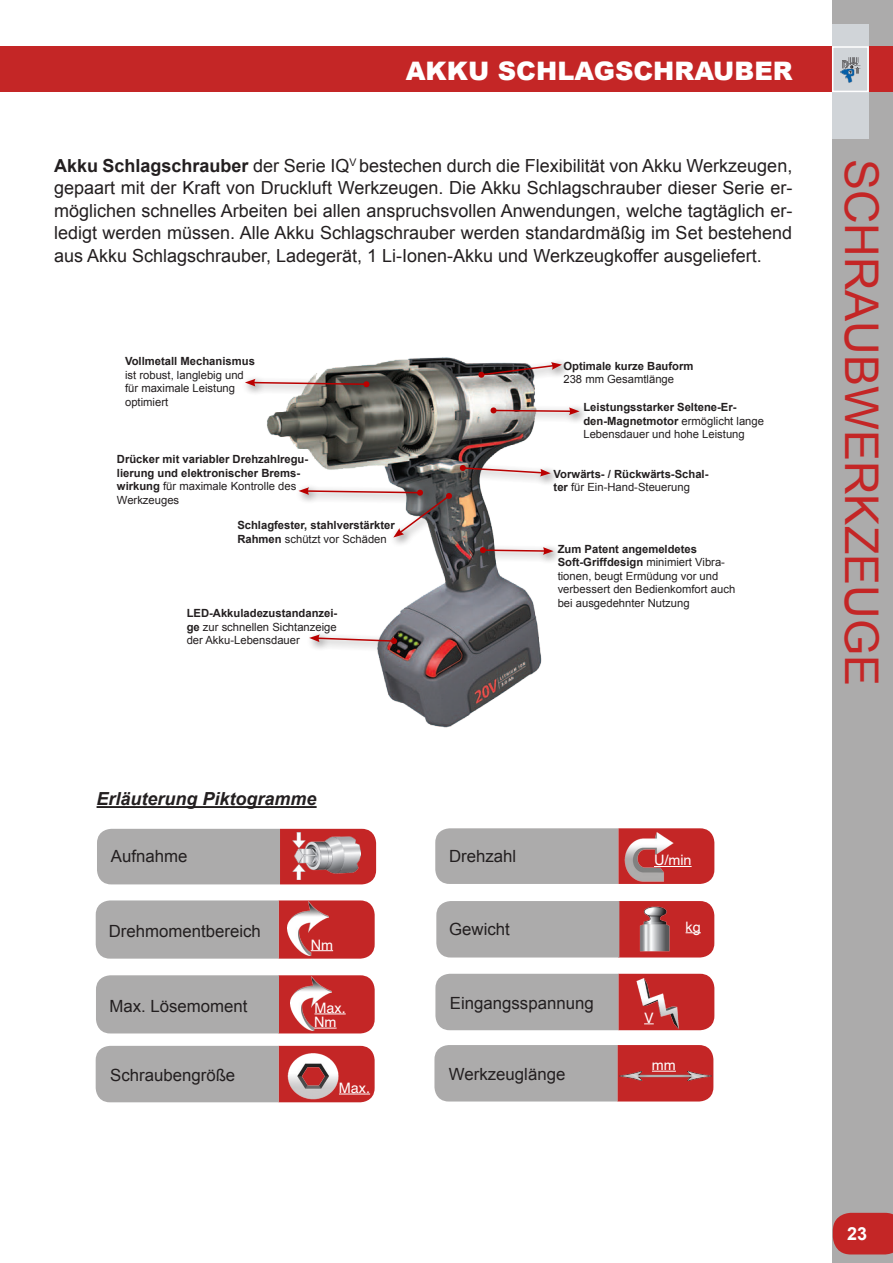
<style>
.page{position:relative;width:893px;height:1263px;background:#fff}
.page>*{position:absolute;margin:0;border:0;box-sizing:border-box;transform-origin:0 0}
.t1{font:46.5px "Arial";color:#c42626}
.t2{font:900 25.5px "Arial";color:#fff}
.t3{font:18px/22.5px "Arial";color:#231f20;text-align:justify}
.t4{font:italic 700 18px "Arial";color:#231f20}
.t5{font:700 18px "Arial";color:#fff}
.t6{font:16.8px "Arial";color:#231f20}
.t7{font:14.4px "Helvetica";color:#fff}
.t8{font:700 11.25px/13.5px "Arial";color:#231f20}
.t9{font:11.25px/13.5px "Arial";color:#231f20}
.s1{font-weight:700}
.s2{font-weight:400}
</style>
<div class="page">
<div style="left:832px;top:0;width:61px;height:1263px;background:#acabab"></div>
<div style="left:0;top:46px;width:893px;height:46px;background:#c42626"></div>
<div style="left:833px;top:1213px;width:60px;height:41px;background:#c42626"></div>
<div style="left:832px;top:24px;width:37px;height:115px;background:#d0d4d8"></div>
<div style="left:832px;top:46px;width:37px;height:46px;border:2px solid #fff"></div>
<svg style="left:840px;top:57px;width:20px;height:26px"></svg>
<svg style="left:435px;top:828px;width:279px;height:56px;background:#b58c8c"></svg>
<svg style="left:435px;top:974px;width:279px;height:56px;background:#b58585"></svg>
<svg style="left:436px;top:901px;width:278px;height:56px;background:#b28888"></svg>
<svg style="left:97px;top:829px;width:279px;height:55px;background:#b19696"></svg>
<img style="left:292px;top:833px;width:68px;height:47px">
<svg style="left:96px;top:900px;width:279px;height:59px;background:#b78989"></svg>
<svg style="left:96px;top:975px;width:279px;height:58px;background:#b78989"></svg>
<svg style="left:96px;top:1046px;width:279px;height:56px;background:#b58e8e"></svg>
<hr style="left:339px;top:1094px;width:31px;height:1px;background:#fff">
<hr style="left:97px;top:806px;width:220px;height:2px;background:#231f20">
<img style="left:267px;top:357px;width:275px;height:371px">
<div style="left:241px;top:375px;width:139px;height:23px;background:#231f20;opacity:.75"></div>
<svg style="left:245px;top:379px;width:125px;height:9px"></svg>
<div style="left:295px;top:483px;width:139px;height:23px;background:#231f20;opacity:.75"></div>
<div style="left:389px;top:488px;width:74px;height:60px;background:#231f20;opacity:.75"></div>
<svg style="left:298px;top:487px;width:154px;height:50px"></svg>
<div style="left:305px;top:630px;width:103px;height:25px;background:#231f20;opacity:.75"></div>
<svg style="left:309px;top:634px;width:88px;height:10px"></svg>
<div style="left:475px;top:543px;width:88px;height:22px;background:#231f20;opacity:.75"></div>
<svg style="left:480px;top:547px;width:73px;height:8px"></svg>
<div style="left:455px;top:460px;width:105px;height:27px;background:#231f20;opacity:.75"></div>
<svg style="left:459px;top:465px;width:92px;height:11px"></svg>
<div style="left:486px;top:403px;width:103px;height:22px;background:#231f20;opacity:.75"></div>
<svg style="left:490px;top:407px;width:90px;height:8px"></svg>
<div style="left:473px;top:358px;width:99px;height:30px;background:#231f20;opacity:.75"></div>
<svg style="left:478px;top:362px;width:84px;height:16px"></svg>
<svg style="left:434px;top:1045px;width:279px;height:56px;background:#b48282"></svg>
<h2 class="t2" style="left:406px;top:53px;width:388px">AKKU SCHLAGSCHRAUBER</h2>
<p class="t3" style="left:54px;top:154px;width:740px"><span class="s1">Akku Schlagschrauber</span> der Serie IQ<sup>V</sup> bestechen durch die Flexibilität von Akku Werkzeugen, gepaart mit der Kraft von Druckluft Werkzeugen. Die Akku Schlagschrauber dieser Serie er&shy;möglichen schnelles Arbeiten bei allen anspruchsvollen Anwendungen, welche tagtäglich er&shy;ledigt werden müssen. Alle Akku Schlagschrauber werden standardmäßig im Set bestehend aus Akku Schlagschrauber, Ladegerät, 1 Li-Ionen-Akku und Werkzeugkoffer ausgeliefert.</p>
<p class="t8" style="left:125px;top:355px;width:131px">Vollmetall Mechanismus</p>
<p class="t9" style="left:125px;top:368px;width:120px">ist robust, langlebig und für maximale Leistung</p>
<p class="t9" style="left:125px;top:395px;width:45px">optimiert</p>
<p class="t8" style="left:117px;top:453px;width:193px">Drücker mit variabler Drehzahlregu&shy;lierung und elektronischer Brems&shy;wirkung <span class="s2">für maximale Kontrolle des<br>Werkzeuges</span></p>
<p class="t8" style="left:237px;top:519px;width:159px">Schlagfester, stahlverstärkter<br>Rahmen <span class="s2">schützt vor Schäden</span></p>
<p class="t9" style="left:187px;top:607px;width:152px;text-align:justify"><span class="s1">LED-Akkuladezustandanzei&shy;ge</span> zur schnellen Sichtanzeige der Akku-Lebensdauer</p>
<p class="t8" style="left:563px;top:359px;width:132px">Optimale kurze Bauform</p>
<p class="t9" style="left:563px;top:373px;width:112px">238 mm Gesamtlänge</p>
<p class="t8" style="left:583px;top:401px;width:182px">Leistungsstarker Seltene-Er&shy;den-Magnetmotor <span class="s2">ermöglicht lange<br>Lebensdauer und hohe Leistung</span></p>
<p class="t8" style="left:554px;top:467px;width:156px">Vorwärts- / Rückwärts-Schal&shy;ter <span class="s2">für Ein-Hand-Steuerung</span></p>
<p class="t9" style="left:558px;top:542px;width:179px"><span class="s1">Zum Patent angemeldetes<br>Soft-Griffdesign</span> minimiert Vibra&shy;tionen, beugt Ermüdung vor und verbessert den Bedienkomfort auch bei ausgedehnter Nutzung</p>
<p class="t4" style="left:97px;top:787px;width:222px">Erläuterung Piktogramme</p>
<p class="t6" style="left:111px;top:845px;width:78px">Aufnahme</p>
<p class="t6" style="left:109px;top:920px;width:154px">Drehmomentbereich</p>
<p class="t6" style="left:109px;top:995px;width:140px">Max. Lösemoment</p>
<p class="t6" style="left:110px;top:1064px;width:127px">Schraubengröße</p>
<p class="t7" style="left:311px;top:935px;width:24px">Nm</p>
<p class="t7" style="left:314px;top:999px;width:33px">Max.</p>
<p class="t7" style="left:314px;top:1013px;width:24px">Nm</p>
<p class="t7" style="left:339px;top:1079px;width:33px">Max.</p>
<p class="t6" style="left:449px;top:845px;width:69px">Drehzahl</p>
<p class="t7" style="left:654px;top:851px;width:39px">U/min</p>
<p class="t6" style="left:449px;top:918px;width:62px">Gewicht</p>
<p class="t7" style="left:686px;top:918px;width:17px">kg</p>
<p class="t6" style="left:450px;top:919px;width:127px">Schraubengröße</p>
<p class="t6" style="left:450px;top:992px;width:145px">Eingangsspannung</p>
<p class="t6" style="left:449px;top:1063px;width:118px">Werkzeuglänge</p>
<p class="t7" style="left:644px;top:1009px;width:11px">V</p>
<p class="t7" style="left:652px;top:1056px;width:25px">mm</p>
<h1 class="t1" style="left:892px;top:159px;width:529px;rotate:90deg">SCHRAUBWERKZEUGE</h1>
<p class="t5" style="left:847px;top:1221px;width:22px">23</p>
</div>
